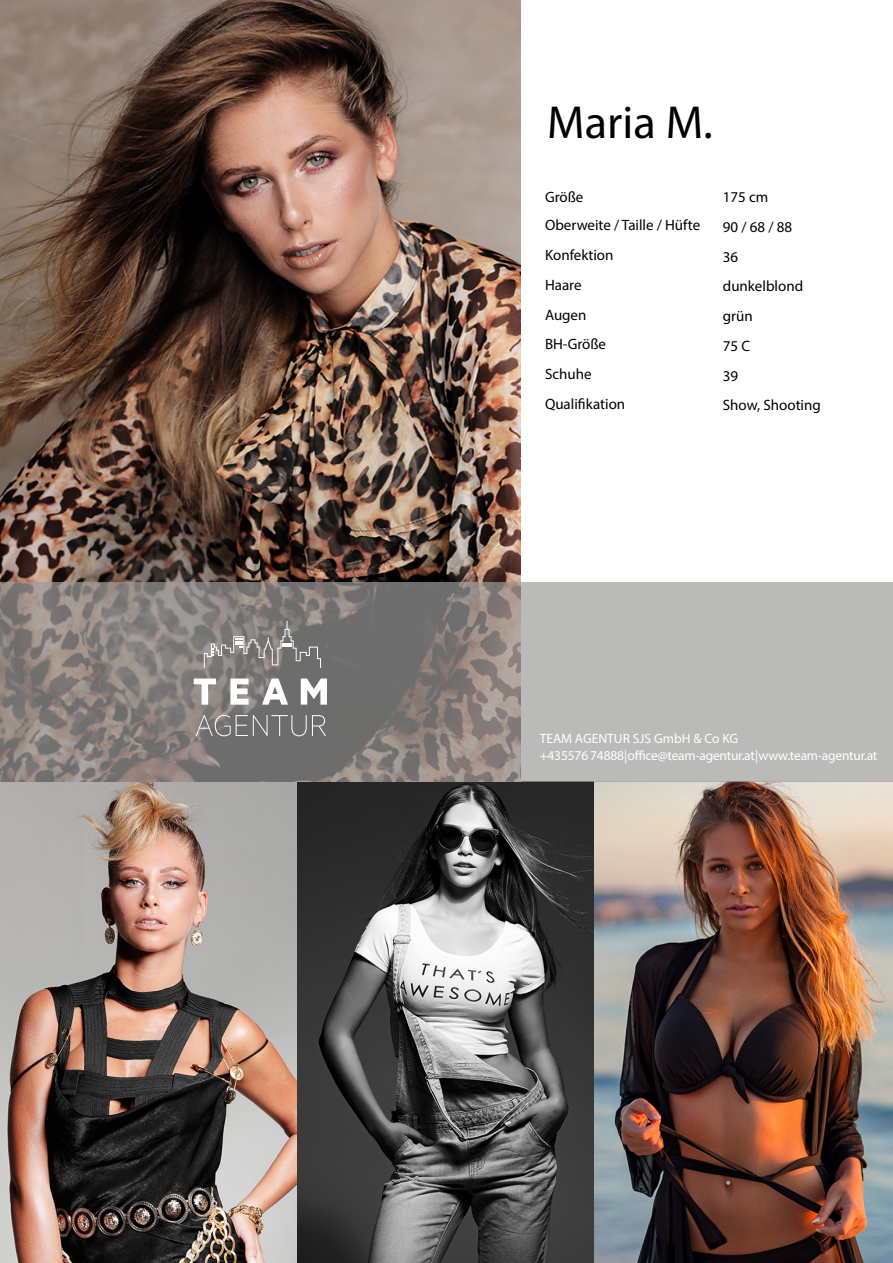
<style>
.page{position:relative;width:893px;height:1263px;background:#fff}
.page>*{position:absolute;margin:0;border:0;box-sizing:border-box;transform-origin:0 0}
.Name{font:46.5px "Myriad Pro";color:#000}
.Kategorien{font:15px "Myriad Pro";color:#000}
.Text{font:15px "Myriad Pro";color:#000}
.t1{font:13.5px/16.5px "Myriad Pro";letter-spacing:-.015em;color:#fff}
</style>
<div class="page">
<img style="left:0;top:782px;width:893px;height:481px">
<img style="left:0;top:0;width:521px;height:582px">
<svg style="left:0;top:582px;width:893px;height:200px;background:#9b9895"></svg>
<svg style="left:194px;top:678px;width:22px;height:27px"></svg>
<svg style="left:230px;top:678px;width:19px;height:27px"></svg>
<svg style="left:262px;top:678px;width:26px;height:27px"></svg>
<svg style="left:301px;top:678px;width:26px;height:27px"></svg>
<svg style="left:196px;top:715px;width:130px;height:21px;background:#848382"></svg>
<svg style="left:204px;top:621px;width:117px;height:47px;background:#888684"></svg>
<p class="Name" style="left:547px;top:94px;width:167px">Maria M.</p>
<p class="Kategorien" style="left:545px;top:188px;width:40px">Größe</p>
<p class="Text" style="left:723px;top:188px;width:47px">175 cm</p>
<p class="Kategorien" style="left:545px;top:216px;width:157px">Oberweite / Taille / Hüfte</p>
<p class="Text" style="left:723px;top:218px;width:71px">90 / 68 / 88</p>
<p class="Kategorien" style="left:545px;top:246px;width:70px">Konfektion</p>
<p class="Text" style="left:723px;top:247px;width:17px">36</p>
<p class="Kategorien" style="left:545px;top:276px;width:38px">Haare</p>
<p class="Text" style="left:723px;top:277px;width:82px">dunkelblond</p>
<p class="Kategorien" style="left:545px;top:305px;width:43px">Augen</p>
<p class="Text" style="left:723px;top:307px;width:31px">grün</p>
<p class="Kategorien" style="left:545px;top:335px;width:63px">BH-Größe</p>
<p class="Text" style="left:723px;top:337px;width:29px">75 C</p>
<p class="Kategorien" style="left:545px;top:365px;width:48px">Schuhe</p>
<p class="Text" style="left:723px;top:366px;width:17px">39</p>
<p class="Kategorien" style="left:545px;top:395px;width:82px">Qualifikation</p>
<p class="Text" style="left:723px;top:396px;width:99px">Show, Shooting</p>
<p class="t1" style="left:540px;top:730px;width:339px">TEAM AGENTUR SJS GmbH &amp; Co KG<br>+43 5576 74 888 | office@team-agentur.at | www.team-agentur.at</p>
</div>
